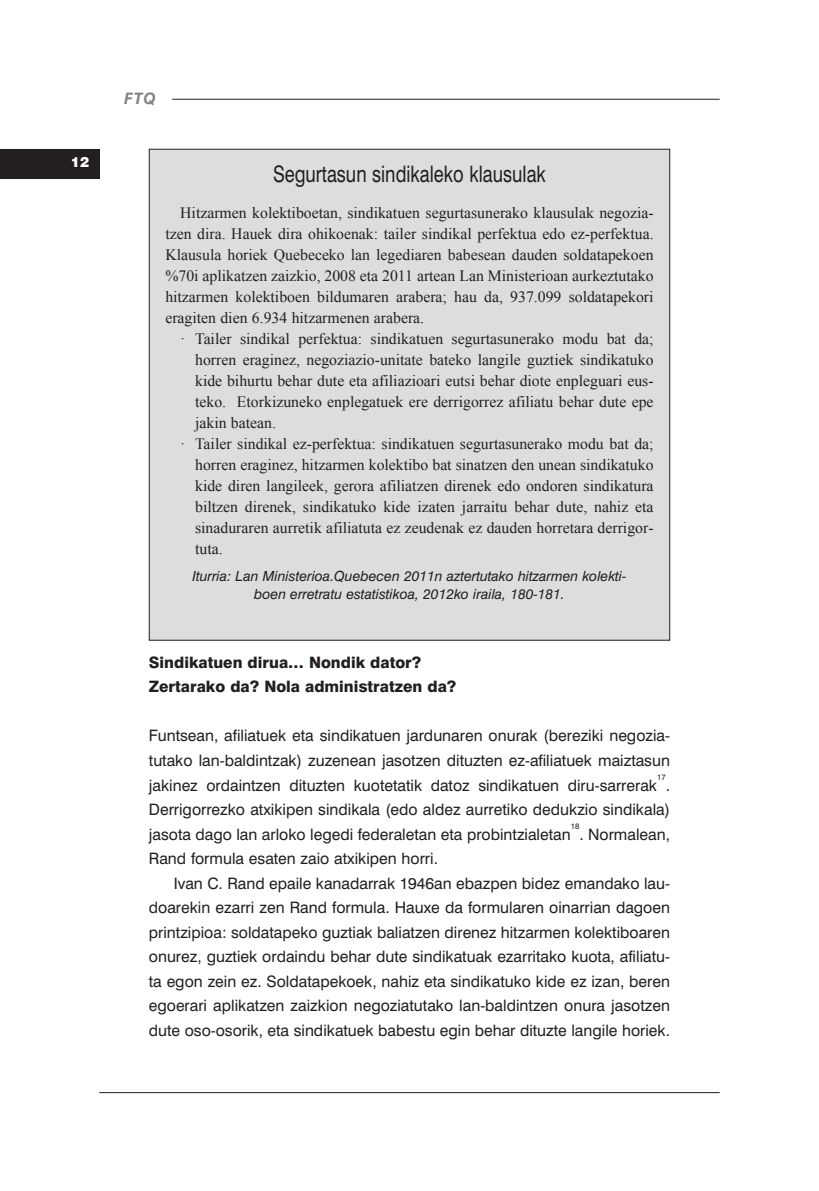
<style>
.page{position:relative;width:819px;height:1191px;background:#fff}
.page>*{position:absolute;margin:0;border:0;box-sizing:border-box;transform-origin:0 0}
.t1{font:22.75px "Swiss 721 BT";color:#231f20;scale:.8 1}
.t2{font:15.75px/21px "Times New Roman";color:#231f20;text-align:justify}
.t3{font:15.75px/24.5px "Swiss 721 BT";color:#231f20;text-align:justify}
.t4{font:800 15.75px/24.5px "Swiss 721 BT";color:#231f20}
.t5{font:italic 700 15.75px "Swiss 721 BT";color:#808285}
.t6{font:italic 14px/17.5px "Swiss 721 BT";color:#231f20;text-align:center}
.t7{font:900 14px "Swiss 721 BT";color:#fff}
.t8{font:7.88px "Swiss 721 BT";color:#231f20}
</style>
<div class="page">
<hr style="left:172px;top:99px;width:547px;height:1px;background:#231f20">
<hr style="left:99px;top:1092px;width:620px;height:1px;background:#231f20">
<div style="left:149px;top:149px;width:520px;height:491px;background:#dcdddf"></div>
<div style="left:0;top:149px;width:99px;height:30px;background:#231f20"></div>
<p class="t7" style="left:71px;top:157px;width:20px">12</p>
<p class="t5" style="left:124px;top:92px;width:33px">FTQ</p>
<h1 class="t1" style="left:273px;top:165px;width:343px">Segurtasun sindikaleko klausulak</h1>
<p class="t2" style="left:165px;top:202px;width:489px;text-indent:15px">Hitzarmen kolektiboetan, sindikatuen segurtasunerako klausulak negozia&shy;tzen dira. Hauek dira ohikoenak: tailer sindikal perfektua edo ez-perfektua.<br>Klausula horiek Quebeceko lan legediaren babesean dauden soldatapekoen %70i aplikatzen zaizkio, 2008 eta 2011 artean Lan Ministerioan aurkeztutako hitzarmen kolektiboen bildumaren arabera; hau da, 937.099 soldatapekori eragiten dien 6.934 hitzarmenen arabera.</p>
<p class="t2" style="left:180px;top:328px;width:475px">· Tailer sindikal perfektua: sindikatuen segurtasunerako modu bat da;</p>
<p class="t2" style="left:195px;top:349px;width:460px">horren eraginez, negoziazio-unitate bateko langile guztiek sindikatuko</p>
<p class="t2" style="left:195px;top:370px;width:460px">kide bihurtu behar dute eta afiliazioari eutsi behar diote enpleguari eus-</p>
<p class="t2" style="left:195px;top:391px;width:460px">teko. Etorkizuneko enplegatuek ere derrigorrez afiliatu behar dute epe</p>
<p class="t2" style="left:195px;top:412px;width:82px">jakin batean.</p>
<p class="t2" style="left:180px;top:433px;width:475px">· Tailer sindikal ez-perfektua: sindikatuen segurtasunerako modu bat da;</p>
<p class="t2" style="left:195px;top:454px;width:460px">horren eraginez, hitzarmen kolektibo bat sinatzen den unean sindikatuko</p>
<p class="t2" style="left:195px;top:475px;width:460px">kide diren langileek, gerora afiliatzen direnek edo ondoren sindikatura</p>
<p class="t2" style="left:195px;top:496px;width:460px">biltzen direnek, sindikatuko kide izaten jarraitu behar dute, nahiz eta</p>
<p class="t2" style="left:195px;top:517px;width:460px">sinaduraren aurretik afiliatuta ez zeudenak ez dauden horretara derrigor-</p>
<p class="t2" style="left:195px;top:538px;width:29px">tuta.</p>
<p class="t6" style="left:192px;top:569px;width:435px">Iturria: Lan Ministerioa.Quebecen 2011n aztertutako hitzarmen kolekti&shy;boen erretratu estatistikoa, 2012ko iraila, 180-181.</p>
<p class="t4" style="left:149px;top:651px;width:309px">Sindikatuen dirua… Nondik dator?<br>Zertarako da? Nola administratzen da?</p>
<p class="t3" style="left:149px;top:725px;width:522px">Funtsean, afiliatuek eta sindikatuen jardunaren onurak (bereziki negozia&shy;tutako lan-baldintzak) zuzenean jasotzen dituzten ez-afiliatuek maiztasun jakinez ordaintzen dituzten kuotetatik datoz sindikatuen diru-sarrerak</p>
<p class="t8" style="left:657px;top:774px;width:10px">17</p>
<p class="t3" style="left:149px;top:774px;width:522px;text-indent:517px">.<br>Derrigorrezko atxikipen sindikala (edo aldez aurretiko dedukzio sindikala) jasota dago lan arloko legedi federaletan eta probintzialetan</p>
<p class="t8" style="left:570px;top:823px;width:10px">18</p>
<p class="t3" style="left:579px;top:823px;width:92px">. Normalean,</p>
<p class="t3" style="left:149px;top:847px;width:290px">Rand formula esaten zaio atxikipen horri.</p>
<p class="t3" style="left:174px;top:872px;width:498px">Ivan C. Rand epaile kanadarrak 1946an ebazpen bidez emandako lau-</p>
<p class="t3" style="left:149px;top:896px;width:522px">doarekin ezarri zen Rand formula. Hauxe da formularen oinarrian dagoen</p>
<p class="t3" style="left:149px;top:921px;width:522px">printzipioa: soldatapeko guztiak baliatzen direnez hitzarmen kolektiboaren</p>
<p class="t3" style="left:149px;top:945px;width:522px">onurez, guztiek ordaindu behar dute sindikatuak ezarritako kuota, afiliatu-</p>
<p class="t3" style="left:149px;top:970px;width:522px">ta egon zein ez. Soldatapekoek, nahiz eta sindikatuko kide ez izan, beren</p>
<p class="t3" style="left:149px;top:994px;width:522px">egoerari aplikatzen zaizkion negoziatutako lan-baldintzen onura jasotzen</p>
<p class="t3" style="left:149px;top:1019px;width:522px">dute oso-osorik, eta sindikatuek babestu egin behar dituzte langile horiek.</p>
</div>
